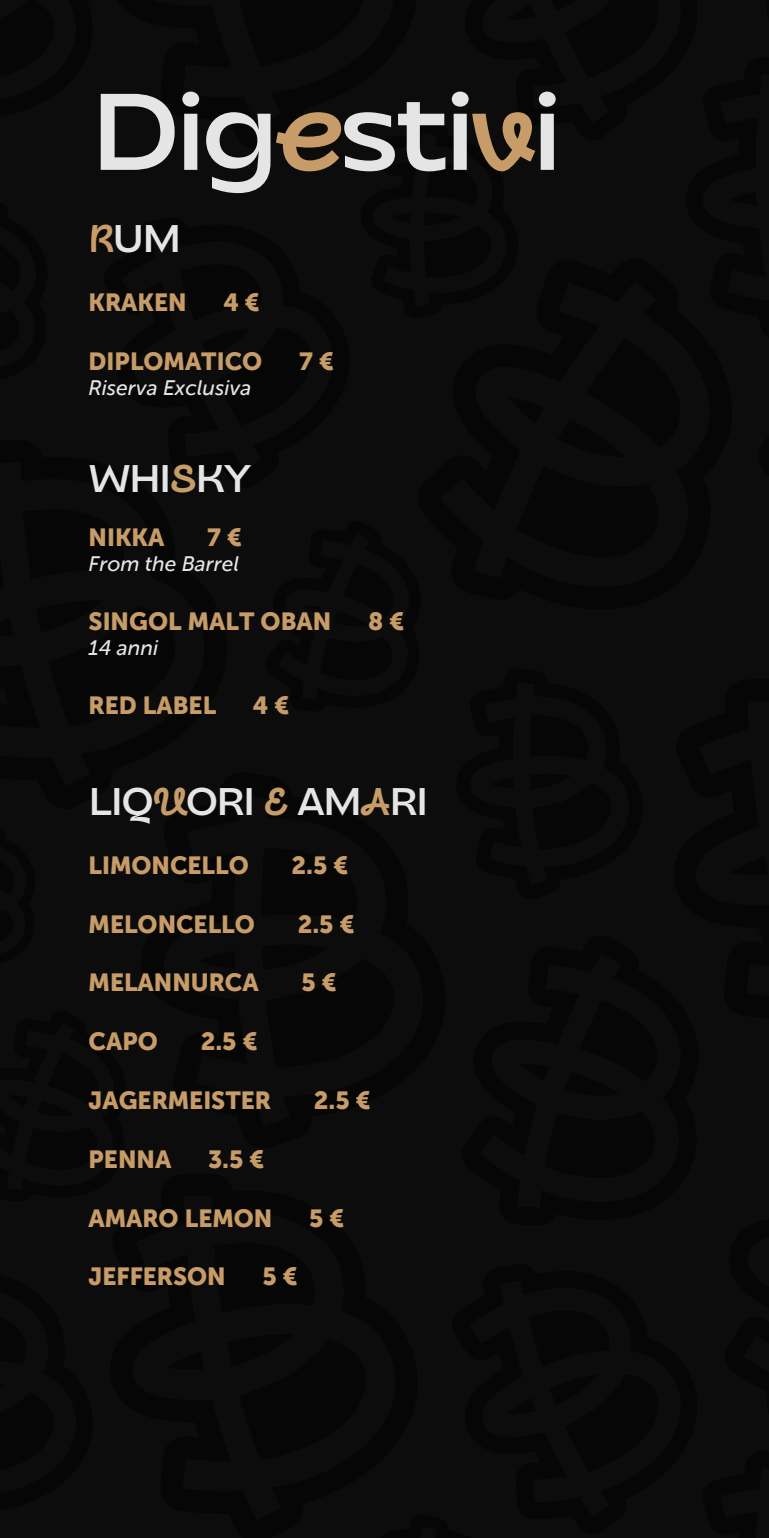
<style>
.page{position:relative;width:769px;height:1538px;background:#0c0c0c}
.page>*{position:absolute;margin:0;border:0;box-sizing:border-box;transform-origin:0 0}
.t1{font:600 108.5px "Transforma Mix Trial";color:#e5e5e5}
.t2{font:600 38.5px "Transforma Mix Trial";letter-spacing:-.05em;color:#e5e5e5}
.t3{font:24.5px "Museo Sans Cyrl 900";color:#c79c68}
.t4{font:italic 21px "Museo Sans Cyrl 500";color:#e5e5e5}
.s1{color:#c79c68}
</style>
<div class="page">
<h1 class="t1" style="left:90px;top:63px;width:474px">Dig<span class="s1">e</span>sti<span class="s1">v</span>i</h1>
<h2 class="t2" style="left:89px;top:214px;width:94px"><span class="s1">R</span>UM</h2>
<p class="t3" style="left:89px;top:288px;width:99px">KRAKEN</p>
<p class="t3" style="left:223px;top:288px;width:38px">4 €</p>
<p class="t3" style="left:89px;top:347px;width:175px">DIPLOMATICO</p>
<p class="t3" style="left:299px;top:347px;width:36px">7 €</p>
<p class="t4" style="left:89px;top:376px;width:165px">Riserva Exclusiva</p>
<h2 class="t2" style="left:89px;top:454px;width:165px">WHI<span class="s1">S</span>KY</h2>
<p class="t3" style="left:89px;top:524px;width:77px">NIKKA</p>
<p class="t3" style="left:207px;top:524px;width:36px">7 €</p>
<p class="t4" style="left:89px;top:553px;width:152px">From the Barrel</p>
<p class="t3" style="left:89px;top:608px;width:244px">SINGOL MALT OBAN</p>
<p class="t3" style="left:368px;top:608px;width:38px">8 €</p>
<p class="t4" style="left:89px;top:637px;width:71px">14 anni</p>
<p class="t3" style="left:89px;top:692px;width:129px">RED LABEL</p>
<p class="t3" style="left:253px;top:692px;width:38px">4 €</p>
<h2 class="t2" style="left:89px;top:777px;width:341px">LIQ<span class="s1">U</span>ORI <span class="s1">E</span> AM<span class="s1">A</span>RI</h2>
<p class="t3" style="left:89px;top:851px;width:162px">LIMONCELLO</p>
<p class="t3" style="left:292px;top:851px;width:58px">2.5 €</p>
<p class="t3" style="left:89px;top:910px;width:168px">MELONCELLO</p>
<p class="t3" style="left:298px;top:910px;width:58px">2.5 €</p>
<p class="t3" style="left:89px;top:969px;width:172px">MELANNURCA</p>
<p class="t3" style="left:301px;top:969px;width:37px">5 €</p>
<p class="t3" style="left:89px;top:1028px;width:71px">CAPO</p>
<p class="t3" style="left:201px;top:1028px;width:58px">2.5 €</p>
<p class="t3" style="left:89px;top:1086px;width:184px">JAGERMEISTER</p>
<p class="t3" style="left:314px;top:1086px;width:58px">2.5 €</p>
<p class="t3" style="left:89px;top:1145px;width:84px">PENNA</p>
<p class="t3" style="left:208px;top:1145px;width:58px">3.5 €</p>
<p class="t3" style="left:89px;top:1204px;width:185px">AMARO LEMON</p>
<p class="t3" style="left:309px;top:1204px;width:37px">5 €</p>
<p class="t3" style="left:89px;top:1263px;width:139px">JEFFERSON</p>
<p class="t3" style="left:262px;top:1263px;width:37px">5 €</p>
</div>
